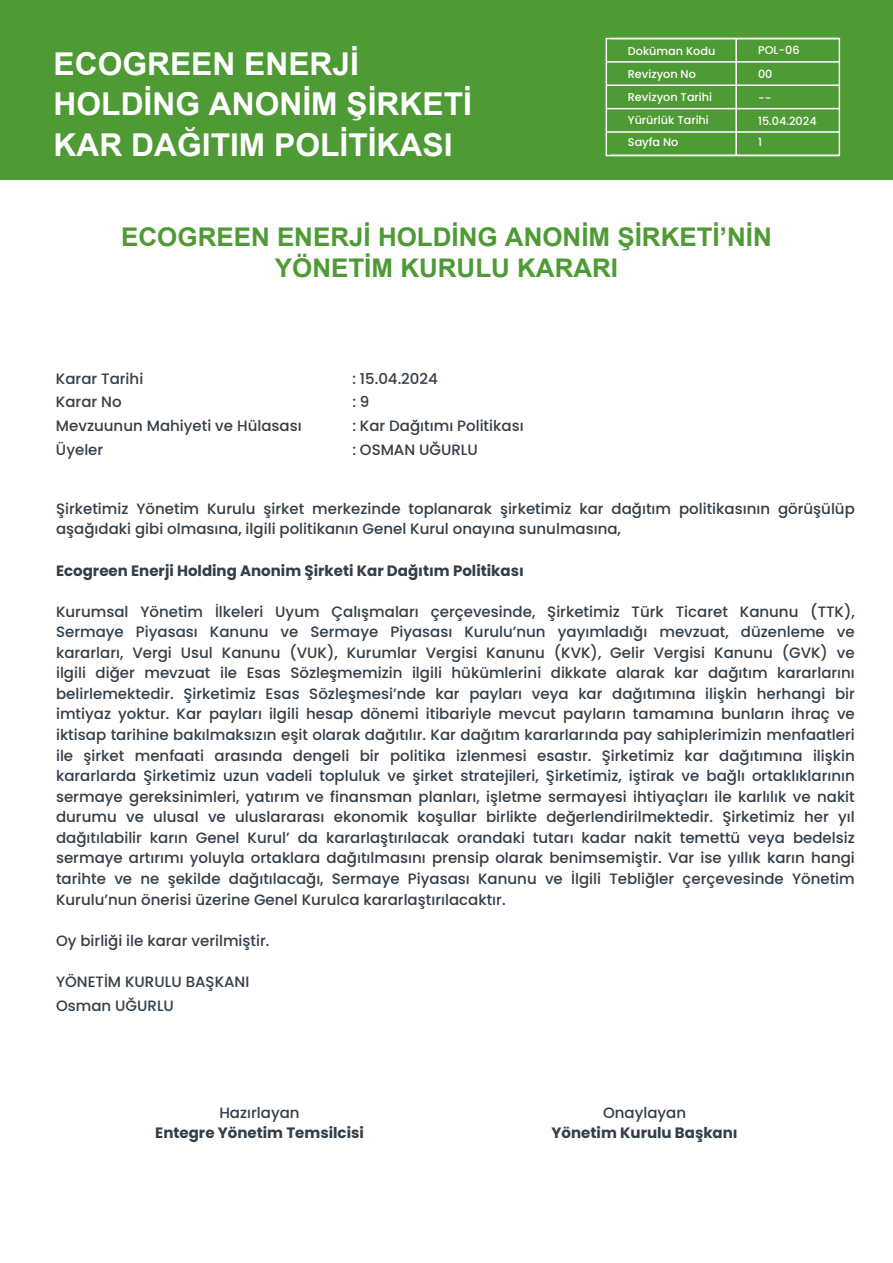
<style>
.page{position:relative;width:893px;height:1263px;background:#fff}
.page>*{position:absolute;margin:0;border:0;box-sizing:border-box;transform-origin:0 0}
.t1{font:700 31.5px/40.5px "Arial";color:#fff}
.t2{font:700 25.8px/31.2px "Arial";color:#4e9a34;text-align:center}
.t3{font:500 15px/20.5px "Poppins";color:#323e48}
.t4{font:700 15px "Poppins";color:#323e48}
.t5{font:500 11.25px/22.2px "Poppins";color:#fff}
</style>
<div class="page">
<div style="left:0;top:0;width:893px;height:179px;background:#4e9a34"></div>
<hr style="left:735px;top:39px;width:2px;height:116px;background:#fff">
<div style="left:606px;top:38px;width:234px;height:118px;border:1px solid #fff"></div>
<hr style="left:606px;top:131px;width:233px;height:2px;background:#fff">
<hr style="left:606px;top:108px;width:233px;height:1px;background:#fff">
<hr style="left:606px;top:84px;width:233px;height:2px;background:#fff">
<hr style="left:606px;top:61px;width:233px;height:2px;background:#fff">
<hr style="left:610px;top:38px;width:229px;height:1px;background:#fff">
<hr style="left:610px;top:155px;width:229px;height:1px;background:#fff">
<h1 class="t1" style="left:54px;top:45px;width:420px">ECOGREEN ENERJİ<br>HOLDİNG ANONİM ŞİRKETİ<br>KAR DAĞITIM POLİTİKASI</h1>
<p class="t5" style="left:628px;top:40px;width:89px">Doküman Kodu</p>
<p class="t5" style="left:758px;top:39px;width:43px">POL-06</p>
<p class="t5" style="left:628px;top:63px;width:70px">Revizyon No</p>
<p class="t5" style="left:758px;top:63px;width:16px">00</p>
<p class="t5" style="left:628px;top:86px;width:86px">Revizyon Tarihi</p>
<p class="t5" style="left:758px;top:87px;width:15px">--</p>
<p class="t5" style="left:628px;top:109px;width:83px">Yürürlük Tarihi<br>Sayfa No</p>
<p class="t5" style="left:758px;top:110px;width:60px">15.04.2024</p>
<p class="t5" style="left:758px;top:131px;width:5px">1</p>
<h2 class="t2" style="left:121px;top:222px;width:652px">ECOGREEN ENERJİ HOLDİNG ANONİM ŞİRKETİ’NİN<br>YÖNETİM KURULU KARARI</h2>
<p class="t3" style="left:56px;top:368px;width:89px">Karar Tarihi</p>
<p class="t3" style="left:352px;top:368px;width:87px">: 15.04.2024</p>
<p class="t3" style="left:56px;top:392px;width:67px">Karar No</p>
<p class="t3" style="left:352px;top:392px;width:19px">: 9</p>
<p class="t3" style="left:56px;top:415px;width:247px">Mevzuunun Mahiyeti ve Hülasası</p>
<p class="t3" style="left:352px;top:415px;width:173px">: Kar Dağıtımı Politikası</p>
<p class="t3" style="left:56px;top:439px;width:49px">Üyeler</p>
<p class="t3" style="left:352px;top:439px;width:127px">: OSMAN UĞURLU</p>
<p class="t3" style="left:56px;top:498px;width:800px">Şirketimiz Yönetim Kurulu şirket merkezinde toplanarak şirketimiz kar dağıtım politikasının görüşülüp aşağıdaki gibi olmasına, ilgili politikanın Genel Kurul onayına sunulmasına,</p>
<p class="t4" style="left:56px;top:561px;width:469px">Ecogreen Enerji Holding Anonim Şirketi Kar Dağıtım Politikası</p>
<p class="t3" style="left:56px;top:601px;width:800px;text-align:justify">Kurumsal Yönetim İlkeleri Uyum Çalışmaları çerçevesinde, Şirketimiz Türk Ticaret Kanunu (TTK), Sermaye Piyasası Kanunu ve Sermaye Piyasası Kurulu’nun yayımladığı mevzuat, düzenleme ve kararları, Vergi Usul Kanunu (VUK), Kurumlar Vergisi Kanunu (KVK), Gelir Vergisi Kanunu (GVK) ve ilgili diğer mevzuat ile Esas Sözleşmemizin ilgili hükümlerini dikkate alarak kar dağıtım kararlarını belirlemektedir. Şirketimiz Esas Sözleşmesi’nde kar payları veya kar dağıtımına ilişkin herhangi bir imtiyaz yoktur. Kar payları ilgili hesap dönemi itibariyle mevcut payların tamamına bunların ihraç ve iktisap tarihine bakılmaksızın eşit olarak dağıtılır. Kar dağıtım kararlarında pay sahiplerimizin menfaatleri ile şirket menfaati arasında dengeli bir politika izlenmesi esastır. Şirketimiz kar dağıtımına ilişkin kararlarda Şirketimiz uzun vadeli topluluk ve şirket stratejileri, Şirketimiz, iştirak ve bağlı ortaklıklarının sermaye gereksinimleri, yatırım ve finansman planları, işletme sermayesi ihtiyaçları ile karlılık ve nakit durumu ve ulusal ve uluslararası ekonomik koşullar birlikte değerlendirilmektedir. Şirketimiz her yıl dağıtılabilir karın Genel Kurul’ da kararlaştırılacak orandaki tutarı kadar nakit temettü veya bedelsiz sermaye artırımı yoluyla ortaklara dağıtılmasını prensip olarak benimsemiştir. Var ise yıllık karın hangi tarihte ve ne şekilde dağıtılacağı, Sermaye Piyasası Kanunu ve İlgili Tebliğler çerçevesinde Yönetim Kurulu’nun önerisi üzerine Genel Kurulca kararlaştırılacaktır.</p>
<p class="t3" style="left:56px;top:930px;width:215px">Oy birliği ile karar verilmiştir.</p>
<p class="t3" style="left:56px;top:970px;width:195px;line-height:23.5px">YÖNETİM KURULU BAŞKANI<br>Osman UĞURLU</p>
<p class="t3" style="left:219px;top:1102px;width:82px">Hazırlayan</p>
<p class="t4" style="left:155px;top:1124px;width:210px">Entegre Yönetim Temsilcisi</p>
<p class="t3" style="left:603px;top:1102px;width:85px">Onaylayan</p>
<p class="t4" style="left:552px;top:1124px;width:188px">Yönetim Kurulu Başkanı</p>
</div>
